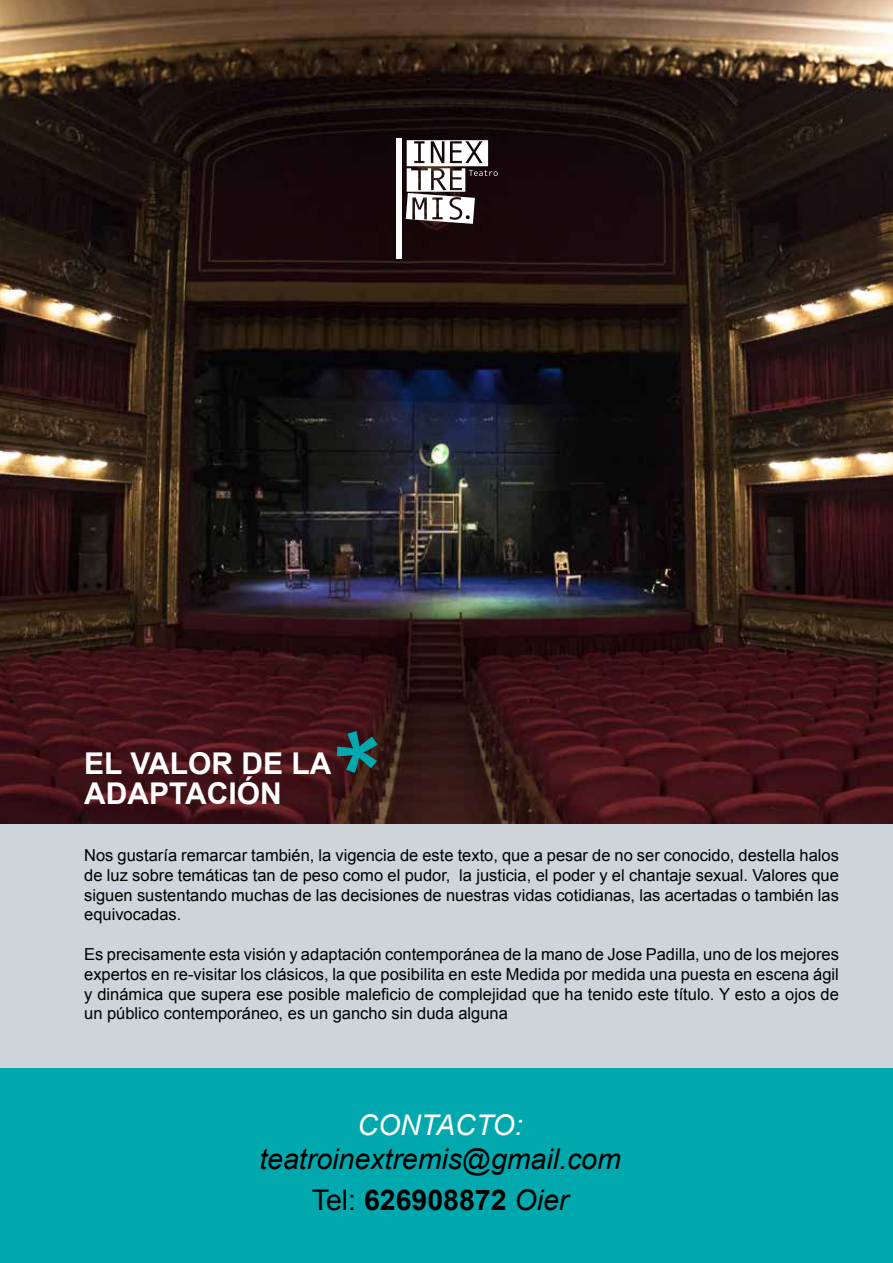
<style>
.page{position:relative;width:893px;height:1263px;background:#fff}
.page>*{position:absolute;margin:0;border:0;box-sizing:border-box;transform-origin:0 0}
.t1{font:700 30px/30px "Arial";color:#fff}
.t2{font:italic 28.5px/40.5px "Arial";color:#000;text-align:center}
.t3{font:italic 28.5px "Arial";color:#fff}
.t4{font:16.5px/19.8px "Arial";color:#000;text-align:justify}
.s1{font-style:normal}
.s2{font-weight:700;font-style:normal}
</style>
<div class="page">
<div style="left:0;top:816px;width:893px;height:447px;background:#ced4d9"></div>
<img style="left:0;top:0;width:893px;height:823px">
<div style="left:0;top:1069px;width:893px;height:194px;background:#01a8ae"></div>
<div style="left:397px;top:139px;width:5px;height:120px;background:#fff"></div>
<svg style="left:406px;top:140px;width:92px;height:84px"></svg>
<svg style="left:337px;top:731px;width:40px;height:42px;background:#235759"></svg>
<h1 class="t1" style="left:84px;top:749px;width:249px">EL VALOR DE LA<br>ADAPTACIÓN</h1>
<p class="t4" style="left:84px;top:845px;width:756px">Nos gustaría remarcar también, la vigencia de este texto, que a pesar de no ser conocido, destella halos de luz sobre temáticas tan de peso como el pudor, la justicia, el poder y el chantaje sexual. Valores que siguen sustentando muchas de las decisiones de nuestras vidas cotidianas, las acertadas o también las equivocadas.</p>
<p class="t4" style="left:84px;top:944px;width:756px">Es precisamente esta visión y adaptación contemporánea de la mano de Jose Padilla, uno de los mejores expertos en re-visitar los clásicos, la que posibilita en este Medida por medida una puesta en escena ágil y dinámica que supera ese posible maleficio de complejidad que ha tenido este título. Y esto a ojos de un público contemporáneo, es un gancho sin duda alguna</p>
<h2 class="t3" style="left:357px;top:1106px;width:167px">CONTACTO:</h2>
<h2 class="t2" style="left:259px;top:1139px;width:363px">teatroinextremis@gmail.com<br><span class="s1">Tel:</span> <span class="s2">626908872</span> Oier</h2>
</div>
